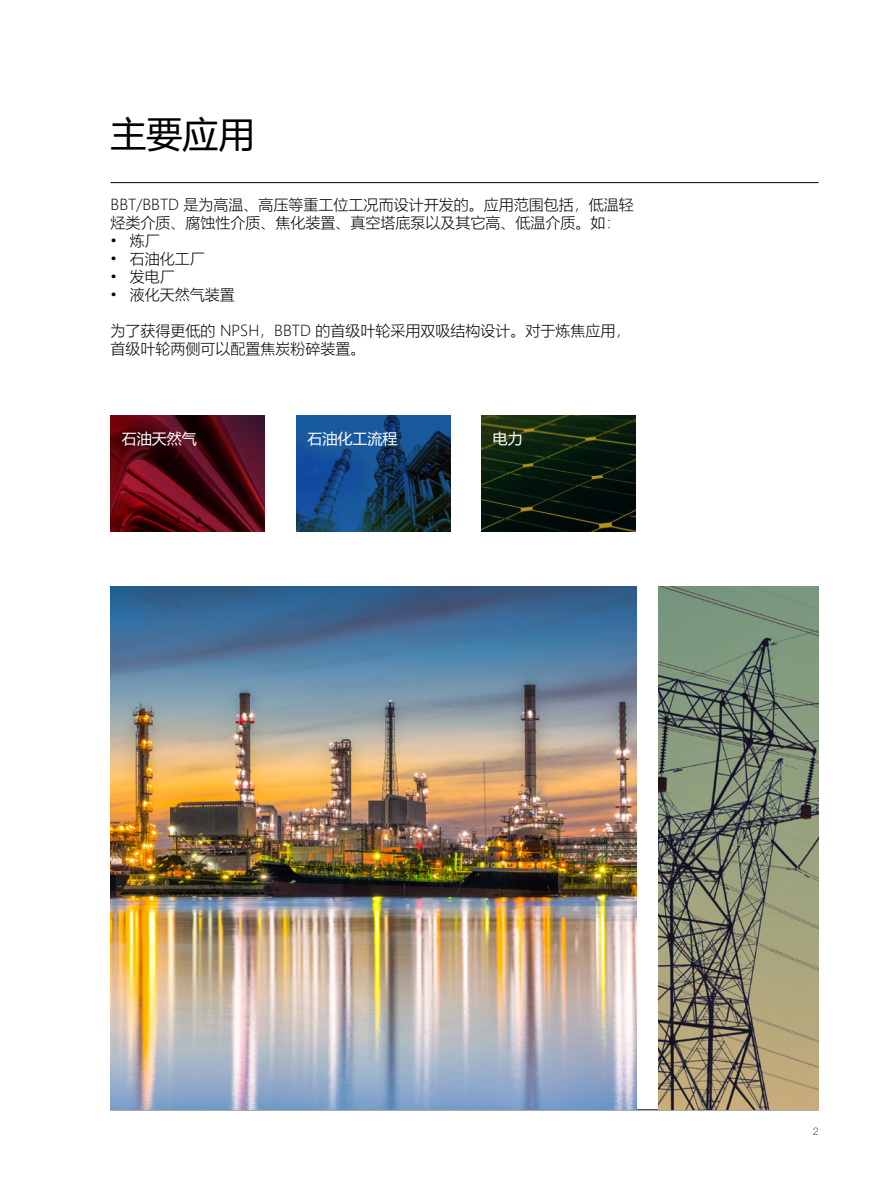
<style>
.page{position:relative;width:893px;height:1191px;background:#fff}
.page>*{position:absolute;margin:0;border:0;box-sizing:border-box;transform-origin:0 0}
.t1{font:36px "Microsoft Ya Hei";color:#000}
.Body_text{font:300 15px/18px "Microsoft Ya Hei";color:#000}
.t2{font:15px "Microsoft Ya Hei";color:#fff}
.t3{font:100 10.5px "Helvetica Neue LT Pro";color:#000}
</style>
<div class="page">
<hr style="left:111px;top:182px;width:708px;height:1px;background:#000">
<hr style="left:111px;top:1109px;width:708px;height:1px;background:#000">
<img style="left:111px;top:586px;width:525px;height:523px">
<img style="left:658px;top:586px;width:161px;height:523px">
<svg style="left:296px;top:415px;width:154px;height:117px;background:#144271"></svg>
<svg style="left:111px;top:415px;width:154px;height:117px;background:#520915"></svg>
<svg style="left:482px;top:415px;width:154px;height:117px;background:#0e1e0d"></svg>
<p class="t1" style="left:111px;top:109px;width:146px">主要应用</p>
<p class="Body_text" style="left:111px;top:195px;width:525px">BBT/BBTD 是为高温、高压等重工位工况而设计开发的。应用范围包括，低温轻烃类介质、腐蚀性介质、焦化装置、真空塔底泵以及其它高、低温介质。如：</p>
<p class="Body_text" style="left:111px;top:231px;width:51px">• 炼厂</p>
<p class="Body_text" style="left:111px;top:249px;width:96px">• 石油化工厂</p>
<p class="Body_text" style="left:111px;top:267px;width:66px">• 发电厂</p>
<p class="Body_text" style="left:111px;top:285px;width:126px">• 液化天然气装置</p>
<p class="Body_text" style="left:111px;top:321px;width:522px">为了获得更低的 NPSH，BBTD 的首级叶轮采用双吸结构设计。对于炼焦应用，首级叶轮两侧可以配置焦炭粉碎装置。</p>
<p class="t2" style="left:122px;top:428px;width:77px">石油天然气</p>
<p class="t2" style="left:307px;top:428px;width:91px">石油化工流程</p>
<p class="t2" style="left:493px;top:428px;width:31px">电力</p>
<p class="t3" style="left:813px;top:1124px;width:7px">2</p>
</div>
